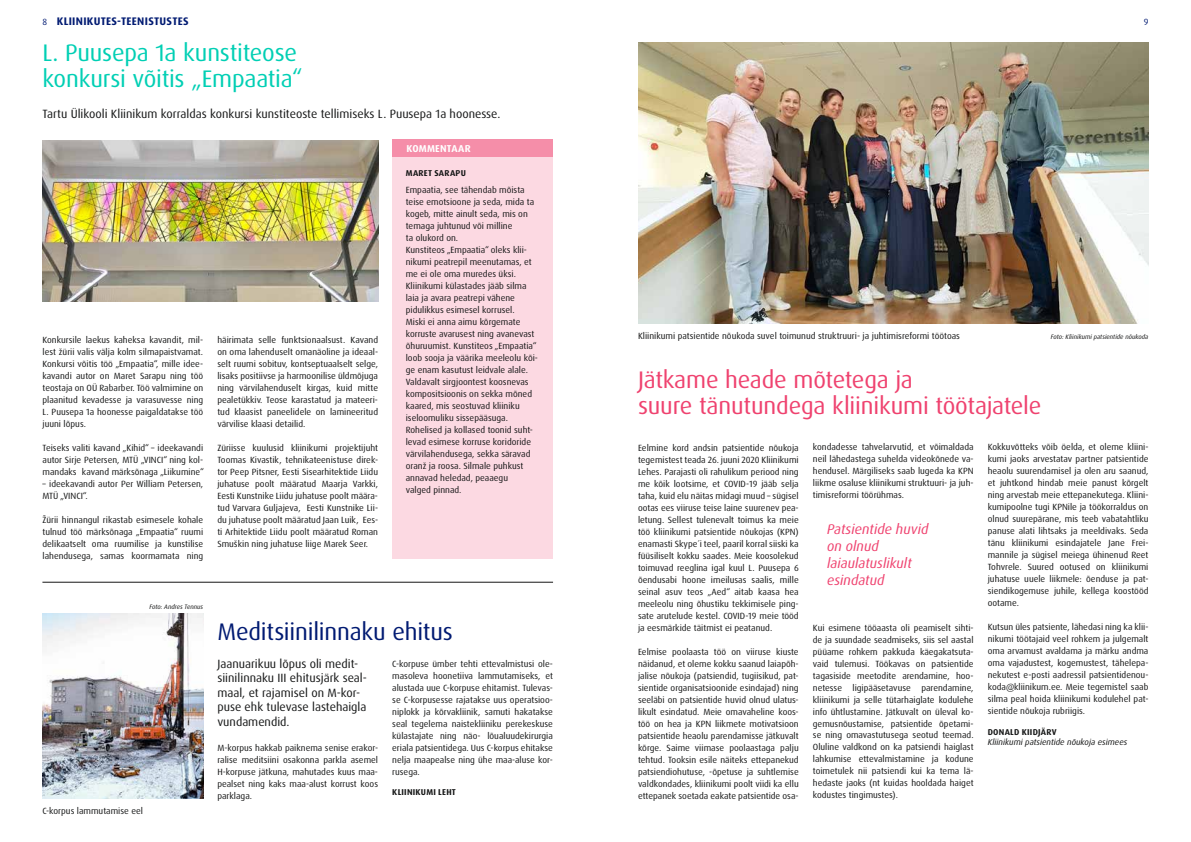
<style>
.page{position:relative;width:1191px;height:842px;background:#fff}
.page>*{position:absolute;margin:0;border:0;box-sizing:border-box;transform-origin:0 0}
.t1{font:24px/26px "Dax Pro";letter-spacing:-.01em;color:#ef426f}
.t2{font:24px/26px "Dax Pro";letter-spacing:-.01em;color:#00cfb4}
.t3{font:24px "Dax Pro";letter-spacing:-.01em;color:#001a72}
.t4{font:italic 14px/17px "Dax Pro";color:#ef426f}
.t5{font:12px/14.4px "Dax Pro";color:#151616}
.t6{font:700 11px "Dax Pro";letter-spacing:.025em;color:#001a72}
.t7{font:700 10px "Dax Pro";letter-spacing:.025em;color:#fff}
.t8{font:9px/12px "Dax Pro";color:#151616;text-align:justify}
.t9{font:9px "Dax Pro";color:#001a72}
.t10{font:700 8.5px "Dax Pro";letter-spacing:.03em;color:#151616}
.t11{font:italic 8.5px "Dax Pro";color:#151616}
.t12{font:italic 6.4px "Dax Pro";color:#151616}
.s1{font-weight:400;font-size:9px}
</style>
<div class="page">
<img style="left:43px;top:141px;width:335px;height:161px">
<img style="left:42px;top:613px;width:161px;height:186px">
<img style="left:638px;top:43px;width:510px;height:281px">
<div style="left:392px;top:156px;width:161px;height:403px;background:#fcd9e2"></div>
<div style="left:392px;top:140px;width:161px;height:17px;background:#f58ea9"></div>
<hr style="left:42px;top:582px;width:511px;height:1px;background:#151616">
<p class="t6" style="left:43px;top:14px;width:148px"><span class="s1">8</span> KLIINIKUTES-TEENISTUSTES</p>
<p class="t9" style="left:1143px;top:16px;width:6px">9</p>
<h1 class="t2" style="left:43px;top:40px;width:261px">L. Puusepa 1a kunstiteose konkursi võitis „Empaatia“</h1>
<h3 class="t5" style="left:43px;top:107px;width:459px">Tartu Ülikooli Kliinikum korraldas konkursi kunstiteoste tellimiseks L. Puusepa 1a hoonesse.</h3>
<p class="t8" style="left:43px;top:333px;width:162px">Konkursile laekus kaheksa kavandit, mil&shy;lest žürii valis välja kolm silmapaistvamat.<br>Konkursi võitis töö „Empaatia“, mille idee&shy;kavandi autor on Maret Sarapu ning töö teostaja on OÜ Rabarber. Töö valmimine on plaanitud kevadesse ja varasuvesse ning L. Puusepa 1a hoonesse paigaldatakse töö juuni lõpus.</p>
<p class="t8" style="left:43px;top:441px;width:163px">Teiseks valiti kavand „Kihid“ – ideekavandi autor Sirje Petersen, MTÜ „VINCI“ ning kol&shy;mandaks kavand märksõnaga „Liikumine“</p>
<p class="t8" style="left:43px;top:477px;width:162px">– ideekavandi autor Per William Petersen,<br>MTÜ „VINCI“.</p>
<p class="t8" style="left:43px;top:513px;width:162px">Žürii hinnangul rikastab esimesele kohale tulnud töö märksõnaga „Empaatia“ ruumi delikaatselt oma ruumilise ja kunstilise lahendusega, samas koormamata ning</p>
<p class="t8" style="left:217px;top:333px;width:162px">häirimata selle funktsionaalsust. Kavand on oma lahenduselt omanäoline ja ideaal&shy;selt ruumi sobituv, kontseptuaalselt selge, lisaks positiivse ja harmoonilise üldmõjuga ning värvilahenduselt kirgas, kuid mitte pealetükkiv. Teose karastatud ja mateeri&shy;tud klaasist paneelidele on lamineeritud värvilise klaasi detailid.</p>
<p class="t8" style="left:217px;top:441px;width:162px">Züriisse kuulusid kliinikumi projektijuht Toomas Kivastik, tehnikateenistuse direk&shy;tor Peep Pitsner, Eesti Sisearhitektide Liidu juhatuse poolt määratud Maarja Varkki, Eesti Kunstnike Liidu juhatuse poolt määra&shy;tud Varvara Guljajeva, Eesti Kunstnike Lii&shy;du juhatuse poolt määratud Jaan Luik, Ees&shy;ti Arhitektide Liidu poolt määratud Roman Smuškin ning juhatuse liige Marek Seer.</p>
<p class="t7" style="left:406px;top:142px;width:66px">KOMMENTAAR</p>
<p class="t10" style="left:406px;top:167px;width:62px">MARET SARAPU</p>
<p class="t8" style="left:406px;top:184px;width:134px;text-align:left">Empaatia, see tähendab mõista teise emotsioone ja seda, mida ta kogeb, mitte ainult seda, mis on temaga juhtunud või milline<br>ta olukord on.<br>Kunstiteos „Empaatia“ oleks klii&shy;nikumi peatrepil meenutamas, et me ei ole oma muredes üksi.<br>Kliinikumi külastades jääb silma laia ja avara peatrepi vähene pidulikkus esimesel korrusel.<br>Miski ei anna aimu kõrgemate korruste avarusest ning avanevast õhuruumist. Kunstiteos „Empaatia“ loob sooja ja väärika meeleolu kõi&shy;ge enam kasutust leidvale alale.<br>Valdavalt sirgjoontest koosnevas kompositsioonis on sekka mõned kaared, mis seostuvad kliiniku iseloomuliku sissepääsuga.<br>Rohelised ja kollased toonid suht&shy;levad esimese korruse koridoride värvilahendusega, sekka säravad oranž ja roosa. Silmale puhkust annavad heledad, peaaegu<br>valged pinnad.</p>
<p class="t12" style="left:149px;top:602px;width:55px">Foto: Andres Tennus</p>
<p class="t8" style="left:42px;top:805px;width:102px">C-korpus lammutamise eel</p>
<h1 class="t3" style="left:217px;top:617px;width:237px">Meditsiinilinnaku ehitus</h1>
<h3 class="t5" style="left:217px;top:657px;width:151px">Jaanuarikuu lõpus oli medit&shy;siinilinnaku III ehitusjärk seal&shy;maal, et rajamisel on M-kor&shy;puse ehk tulevase lastehaigla vundamendid.</h3>
<p class="t8" style="left:217px;top:741px;width:162px">M-korpus hakkab paiknema senise erakor&shy;ralise meditsiini osakonna parkla asemel H-korpuse jätkuna, mahutades kuus maa&shy;pealset ning kaks maa-alust korrust koos parklaga.</p>
<p class="t8" style="left:392px;top:657px;width:162px">C-korpuse ümber tehti ettevalmistusi ole&shy;masoleva hoonetiiva lammutamiseks, et alustada uue C-korpuse ehitamist. Tulevas&shy;se C-korpusesse rajatakse uus operatsioo&shy;niplokk ja kõrvakliinik, samuti hakatakse seal tegelema naistekliiniku perekeskuse külastajate ning näo- lõualuudekirurgia eriala patsientidega. Uus C-korpus ehitakse nelja maapealse ning ühe maa-aluse kor&shy;rusega.</p>
<p class="t10" style="left:392px;top:787px;width:65px">KLIINIKUMI LEHT</p>
<p class="t8" style="left:638px;top:330px;width:323px">Kliinikumi patsientide nõukoda suvel toimunud struktruuri- ja juhtimisreformi töötoas</p>
<p class="t12" style="left:1050px;top:333px;width:99px">Foto: Kliinikumi patsientide nõukoda</p>
<h1 class="t1" style="left:638px;top:367px;width:405px">Jätkame heade mõtetega ja<br>suure tänutundega kliinikumi töötajatele</h1>
<p class="t8" style="left:638px;top:441px;width:162px">Eelmine kord andsin patsientide nõukoja tegemistest teada 26. juuni 2020 Kliinikumi Lehes. Parajasti oli rahulikum periood ning me kõik lootsime, et COVID-19 jääb selja taha, kuid elu näitas midagi muud – sügisel ootas ees viiruse teise laine suurenev pea&shy;letung. Sellest tulenevalt toimus ka meie töö kliinikumi patsientide nõukojas (KPN) enamasti Skype´i teel, paaril korral siiski ka füüsiliselt kokku saades. Meie koosolekud toimuvad reeglina igal kuul L. Puusepa 6 õendusabi hoone imeilusas saalis, mille seinal asuv teos „Aed“ aitab kaasa hea meeleolu ning õhustiku tekkimisele ping&shy;sate arutelude kestel. COVID-19 meie tööd ja eesmärkide täitmist ei peatanud.</p>
<p class="t8" style="left:638px;top:645px;width:162px">Eelmise poolaasta töö on viiruse kiuste näidanud, et oleme kokku saanud laiapõh&shy;jalise nõukoja (patsiendid, tugiisikud, pat&shy;sientide organisatsioonide esindajad) ning seeläbi on patsientide huvid olnud ulatus&shy;likult esindatud. Meie omavaheline koos&shy;töö on hea ja KPN liikmete motivatsioon patsientide heaolu parendamisse jätkuvalt kõrge. Saime viimase poolaastaga palju tehtud. Tooksin esile näiteks ettepanekud patsiendiohutuse, -õpetuse ja suhtlemise valdkondades, kliinikumi poolt viidi ka ellu ettepanek soetada eakate patsientide osa-</p>
<p class="t8" style="left:813px;top:441px;width:162px">kondadesse tahvelarvutid, et võimaldada neil lähedastega suhelda videokõnede va&shy;hendusel. Märgiliseks saab lugeda ka KPN liikme osaluse kliinikumi struktuuri- ja juh&shy;timisreformi töörühmas.</p>
<h2 class="t4" style="left:827px;top:520px;width:103px">Patsientide huvid on olnud laiaulatuslikult esindatud</h2>
<p class="t8" style="left:813px;top:621px;width:162px">Kui esimene tööaasta oli peamiselt sihti&shy;de ja suundade seadmiseks, siis sel aastal püüame rohkem pakkuda käegakatsuta&shy;vaid tulemusi. Töökavas on patsientide tagasiside meetodite arendamine, hoo&shy;netesse ligipääsetavuse parendamine, kliinikumi ja selle tütarhaiglate kodulehe info ühtlustamine. Jätkuvalt on üleval ko&shy;gemusnõustamise, patsientide õpetami&shy;se ning omavastutusega seotud teemad.<br>Oluline valdkond on ka patsiendi haiglast lahkumise ettevalmistamine ja kodune toimetulek nii patsiendi kui ka tema lä&shy;hedaste jaoks (nt kuidas hooldada haiget kodustes tingimustes).</p>
<p class="t8" style="left:987px;top:441px;width:162px">Kokkuvõtteks võib öelda, et oleme kliini&shy;kumi jaoks arvestatav partner patsientide heaolu suurendamisel ja olen aru saanud, et juhtkond hindab meie panust kõrgelt ning arvestab meie ettepanekutega. Kliini&shy;kumipoolne tugi KPNile ja töökorraldus on olnud suurepärane, mis teeb vabatahtliku panuse alati lihtsaks ja meeldivaks. Seda tänu kliinikumi esindajatele Jane Frei&shy;mannile ja sügisel meiega ühinenud Reet Tohvrele. Suured ootused on kliinikumi juhatuse uuele liikmele: õenduse ja pat&shy;siendikogemuse juhile, kellega koostööd ootame.</p>
<p class="t8" style="left:987px;top:621px;width:162px">Kutsun üles patsiente, lähedasi ning ka klii&shy;nikumi töötajaid veel rohkem ja julgemalt oma arvamust avaldama ja märku andma oma vajadustest, kogemustest, tähelepa&shy;nekutest e-posti aadressil patsientidenou&shy;koda@kliinikum.ee. Meie tegemistel saab silma peal hoida kliinikumi kodulehel pat&shy;sientide nõukoja rubriigis.</p>
<p class="t10" style="left:987px;top:727px;width:70px">DONALD KIIDJÄRV</p>
<p class="t11" style="left:987px;top:737px;width:141px">Kliinikumi patsientide nõukoja esimees</p>
</div>
